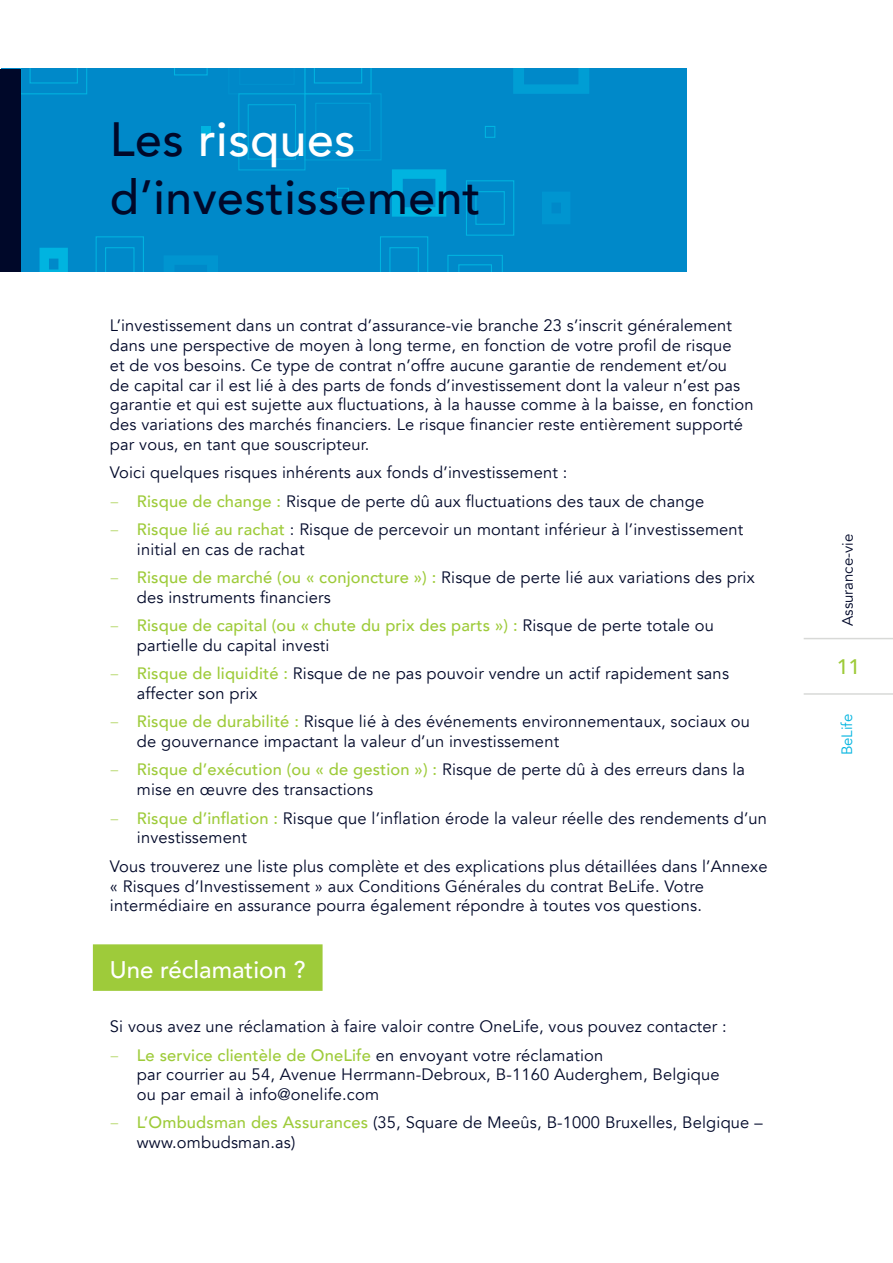
<style>
.page{position:relative;width:893px;height:1263px;background:#fff}
.page>*{position:absolute;margin:0;border:0;box-sizing:border-box;transform-origin:0 0}
.t1{font:500 48px/57.6px "Avenir";letter-spacing:.01em;color:#000829}
.t2{font:500 24px "Avenir";color:#fff}
.t3{font:500 21px "Avenir";color:#9ecb3a}
.Body{font:16.5px/19.8px "Avenir";letter-spacing:.01em;color:#000829}
.t4{font:15px "Avenir";color:#000829}
.t5{font:15px "Avenir";color:#00b4e0}
.s1{color:#fff}
.s2{font-family:"Fakt Slab Pro";font-weight:300;color:#9ecb3a}
.s3{font-weight:500;color:#9ecb3a}
</style>
<div class="page">
<hr style="left:804px;top:638px;width:89px;height:1px;background:#d8d9d7">
<hr style="left:804px;top:693px;width:89px;height:2px;background:#d8d9d7">
<div style="left:1px;top:69px;width:686px;height:203px;background:#0089c9"></div>
<svg style="left:174px;top:69px;width:34px;height:7px"></svg>
<svg style="left:21px;top:69px;width:66px;height:26px"></svg>
<svg style="left:513px;top:69px;width:76px;height:25px"></svg>
<div style="left:201px;top:126px;width:9px;height:11px;background:#00b4e0"></div>
<svg style="left:164px;top:256px;width:54px;height:16px"></svg>
<svg style="left:95px;top:236px;width:49px;height:36px"></svg>
<svg style="left:40px;top:248px;width:28px;height:24px"></svg>
<svg style="left:447px;top:255px;width:56px;height:17px"></svg>
<svg style="left:380px;top:236px;width:49px;height:36px"></svg>
<svg style="left:392px;top:169px;width:54px;height:48px"></svg>
<svg style="left:238px;top:69px;width:144px;height:101px"></svg>
<svg style="left:466px;top:180px;width:49px;height:56px"></svg>
<svg style="left:542px;top:192px;width:28px;height:32px"></svg>
<div style="left:0;top:69px;width:21px;height:202px;background:#000829"></div>
<div style="left:93px;top:944px;width:230px;height:47px;background:#9ecb3a"></div>
<p class="t1" style="left:110px;top:108px;width:372px">Les <span class="s1">risques </span>d’investissement</p>
<p class="Body" style="left:110px;top:316px;width:645px">L’investissement dans un contrat d’assurance-vie branche 23 s’inscrit généralement dans une perspective de moyen à long terme, en fonction de votre profil de risque<br>et de vos besoins. Ce type de contrat n’offre aucune garantie de rendement et/ou<br>de capital car il est lié à des parts de fonds d’investissement dont la valeur n’est pas garantie et qui est sujette aux fluctuations, à la hausse comme à la baisse, en fonction des variations des marchés financiers. Le risque financier reste entièrement supporté par vous, en tant que souscripteur.</p>
<p class="Body" style="left:110px;top:463px;width:459px">Voici quelques risques inhérents aux fonds d’investissement :</p>
<p class="Body" style="left:110px;top:491px;width:596px"><span class="s2">−</span> <span class="s3">Risque de change :</span> Risque de perte dû aux fluctuations des taux de change</p>
<p class="Body" style="left:137px;top:520px;width:608px;text-indent:-27px"><span class="s2">−</span> <span class="s3">Risque lié au rachat</span> : Risque de percevoir un montant inférieur à l’investissement initial en cas de rachat</p>
<p class="Body" style="left:137px;top:568px;width:619px;text-indent:-27px"><span class="s2">−</span> <span class="s3">Risque de marché (ou « conjoncture ») :</span> Risque de perte lié aux variations des prix des instruments financiers</p>
<p class="Body" style="left:137px;top:616px;width:579px;text-indent:-27px"><span class="s2">−</span> <span class="s3">Risque de capital (ou « chute du prix des parts ») :</span> Risque de perte totale ou partielle du capital investi</p>
<p class="Body" style="left:137px;top:664px;width:594px;text-indent:-27px"><span class="s2">−</span> <span class="s3">Risque de liquidité :</span> Risque de ne pas pouvoir vendre un actif rapidement sans affecter son prix</p>
<p class="Body" style="left:137px;top:712px;width:615px;text-indent:-27px"><span class="s2">−</span> <span class="s3">Risque de durabilité :</span> Risque lié à des événements environnementaux, sociaux ou de gouvernance impactant la valeur d’un investissement</p>
<p class="Body" style="left:137px;top:760px;width:610px;text-indent:-27px"><span class="s2">−</span> <span class="s3">Risque d’exécution (ou « de gestion ») :</span> Risque de perte dû à des erreurs dans la mise en œuvre des transactions</p>
<p class="Body" style="left:137px;top:808px;width:632px;text-indent:-27px"><span class="s2">−</span> <span class="s3">Risque d’inflation :</span> Risque que l’inflation érode la valeur réelle des rendements d’un investissement</p>
<p class="Body" style="left:110px;top:856px;width:659px">Vous trouverez une liste plus complète et des explications plus détaillées dans l’Annexe « Risques d’Investissement » aux Conditions Générales du contrat BeLife. Votre intermédiaire en assurance pourra également répondre à toutes vos questions.</p>
<p class="t2" style="left:110px;top:949px;width:197px">Une réclamation ?</p>
<p class="Body" style="left:110px;top:1017px;width:618px">Si vous avez une réclamation à faire valoir contre OneLife, vous pouvez contacter :</p>
<p class="Body" style="left:137px;top:1045px;width:584px;text-indent:-27px"><span class="s2">−</span> <span class="s3">Le service clientèle de OneLife</span> en envoyant votre réclamation<br>par courrier au 54, Avenue Herrmann-Debroux, B-1160 Auderghem, Belgique ou par email à info@onelife.com</p>
<p class="Body" style="left:137px;top:1113px;width:627px;text-indent:-27px"><span class="s2">−</span> <span class="s3">L’Ombudsman des Assurances</span> (35, Square de Meeûs, B-1000 Bruxelles, Belgique – www.ombudsman.as)</p>
<p class="t4" style="left:839px;top:626px;width:94px;rotate:-90deg">Assurance-vie</p>
<p class="t3" style="left:837px;top:648px;width:25px">11</p>
<p class="t5" style="left:838px;top:755px;width:43px;rotate:-90deg">BeLife</p>
</div>
